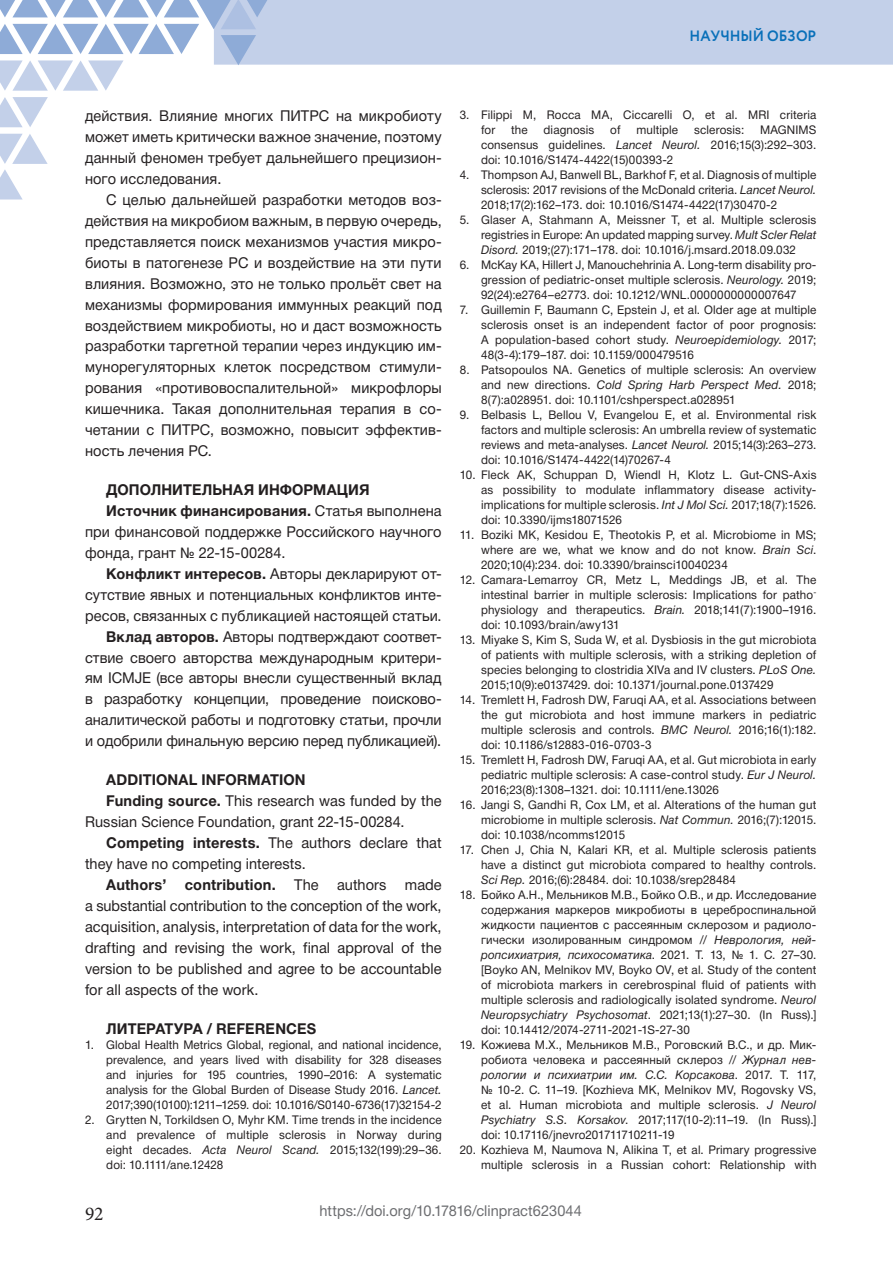
<style>
.page{position:relative;width:893px;height:1263px;background:#fff}
.page>*{position:absolute;margin:0;border:0;box-sizing:border-box;transform-origin:0 0}
.t1{font:19.5px "Minion Pro";color:#231f20}
.t2{font:15px/21px "Helvetica Neue Cyr";letter-spacing:.005em;color:#231f20;text-align:justify}
.t3{font:700 15px "Helvetica Neue Cyr";letter-spacing:.01em;color:#231f20}
.t4{font:15px "Helvetica Neue Cyr";letter-spacing:.005em;color:#6c6d70}
.t5{font:700 15px "Circe";letter-spacing:-.005em;color:#0970b9;scale:.95 1}
.t6{font:12px/15px "Helvetica Neue Cyr";letter-spacing:.01em;color:#231f20;text-align:justify}
.s1{font-weight:400}
.s2{font-weight:700}
.s3{font-style:italic}
</style>
<div class="page">
<svg style="left:0;top:97px;width:48px;height:30px"></svg>
<svg style="left:0;top:134px;width:48px;height:65px"></svg>
<svg style="left:0;top:0;width:893px;height:91px"></svg>
<p class="t5" style="left:689px;top:26px;width:135px">НАУЧНЫЙ ОБЗОР</p>
<p class="t2" style="left:85px;top:106px;width:358px">действия. Влияние многих ПИТРС на микробиоту может иметь критически важное значение, поэтому данный феномен требует дальнейшего прецизион&shy;ного исследования.</p>
<p class="t2" style="left:85px;top:189px;width:358px;text-indent:21px">С целью дальнейшей разработки методов воз&shy;действия на микробиом важным, в первую очередь, представляется поиск механизмов участия микро&shy;биоты в патогенезе РС и воздействие на эти пути влияния. Возможно, это не только прольёт свет на механизмы формирования иммунных реакций под воздействием микробиоты, но и даст возможность разработки таргетной терапии через индукцию им&shy;мунорегуляторных клеток посредством стимули&shy;рования «противовоспалительной» микрофлоры кишечника. Такая дополнительная терапия в со&shy;четании с ПИТРС, возможно, повысит эффектив&shy;ность лечения РС.</p>
<p class="t3" style="left:106px;top:482px;width:242px">ДОПОЛНИТЕЛЬНАЯ ИНФОРМАЦИЯ</p>
<p class="t3" style="left:106px;top:502px;width:337px">Источник финансирования. <span class="s1">Статья выполнена</span></p>
<p class="t2" style="left:85px;top:521px;width:358px">при финансовой поддержке Российского научного</p>
<p class="t2" style="left:85px;top:542px;width:202px">фонда, грант № 22-15-00284.</p>
<p class="t2" style="left:106px;top:563px;width:337px"><span class="s2">Конфликт интересов.</span> Авторы декларируют от-</p>
<p class="t2" style="left:85px;top:584px;width:358px">сутствие явных и потенциальных конфликтов инте-</p>
<p class="t2" style="left:85px;top:605px;width:358px">ресов, связанных с публикацией настоящей статьи.</p>
<p class="t2" style="left:106px;top:626px;width:337px"><span class="s2">Вклад авторов.</span> Авторы подтверждают соответ-</p>
<p class="t2" style="left:85px;top:647px;width:358px">ствие своего авторства международным критери-</p>
<p class="t2" style="left:85px;top:668px;width:358px">ям ICMJE (все авторы внесли существенный вклад</p>
<p class="t2" style="left:85px;top:689px;width:358px">в разработку концепции, проведение поисково-</p>
<p class="t2" style="left:85px;top:710px;width:358px">аналитической работы и подготовку статьи, прочли</p>
<p class="t2" style="left:85px;top:731px;width:358px">и одобрили финальную версию перед публикацией).</p>
<p class="t3" style="left:106px;top:772px;width:201px">ADDITIONAL INFORMATION</p>
<p class="t2" style="left:106px;top:790px;width:337px"><span class="s2">Funding source.</span> This research was funded by the</p>
<p class="t2" style="left:85px;top:811px;width:321px">Russian Science Foundation, grant 22-15-00284.</p>
<p class="t2" style="left:106px;top:832px;width:337px"><span class="s2">Competing interests.</span> The authors declare that</p>
<p class="t2" style="left:85px;top:853px;width:222px">they have no competing interests.</p>
<p class="t3" style="left:106px;top:876px;width:337px">Authors’ contribution. <span class="s1">The authors made</span></p>
<p class="t2" style="left:85px;top:895px;width:358px">a substantial contribution to the conception of the work,</p>
<p class="t2" style="left:85px;top:916px;width:358px">acquisition, analysis, interpretation of data for the work,</p>
<p class="t2" style="left:85px;top:937px;width:358px">drafting and revising the work, final approval of the</p>
<p class="t2" style="left:85px;top:958px;width:358px">version to be published and agree to be accountable</p>
<p class="t2" style="left:85px;top:979px;width:175px">for all aspects of the work.</p>
<p class="t3" style="left:106px;top:1020px;width:211px">ЛИТЕРАТУРА / REFERENCES</p>
<p class="t6" style="left:106px;top:1037px;width:337px;text-indent:-21px">1. Global Health Metrics Global, regional, and national incidence, prevalence, and years lived with disability for 328 diseases and injuries for 195 countries, 1990–2016: A systematic analysis for the Global Burden of Disease Study 2016. <span class="s3">Lancet.<br></span>2017;390(10100):1211–1259. doi: 10.1016/S0140-6736(17)32154-2</p>
<p class="t6" style="left:106px;top:1112px;width:337px;text-indent:-21px">2. Grytten N, Torkildsen O, Myhr KM. Time trends in the incidence and prevalence of multiple sclerosis in Norway during eight decades. <span class="s3">Acta Neurol Scand.</span> 2015;132(199):29–36. doi: 10.1111/ane.12428</p>
<p class="t6" style="left:481px;top:108px;width:337px;text-indent:-21px">3. Filippi M, Rocca MA, Ciccarelli O, et al. MRI criteria for</p>
<p class="t6" style="left:481px;top:123px;width:337px;text-indent:279px">MAGNIMS consensus guidelines. <span class="s3">Lancet Neurol.</span> 2016;15(3):292–303. doi: 10.1016/S1474-4422(15)00393-2</p>
<p class="t6" style="left:481px;top:168px;width:337px;text-indent:-21px">4. Thompson AJ, Banwell BL, Barkhof F, et al. Diagnosis of multiple sclerosis: 2017 revisions of the McDonald criteria. <span class="s3">Lancet Neurol.<br></span>2018;17(2):162–173. doi: 10.1016/S1474-4422(17)30470-2</p>
<p class="t6" style="left:481px;top:213px;width:337px;text-indent:-21px">5. Glaser A, Stahmann A, Meissner T, et al. Multiple sclerosis registries in Europe: An updated mapping survey. <span class="s3">Mult Scler Relat Disord.</span> 2019;(27):171–178. doi: 10.1016/j.msard.2018.09.032</p>
<p class="t6" style="left:481px;top:258px;width:337px;text-indent:-21px">6. McKay KA, Hillert J, Manouchehrinia A. Long-term disability pro&shy;gression of pediatric-onset multiple sclerosis. <span class="s3">Neurology.</span> 2019; 92(24):e2764–e2773. doi: 10.1212/WNL.0000000000007647</p>
<p class="t6" style="left:481px;top:303px;width:337px;text-indent:-21px">7. Guillemin F, Baumann C, Epstein J, et al. Older age at multiple sclerosis onset is an independent factor of poor prognosis:<br>A population-based cohort study. <span class="s3">Neuroepidemiology.</span> 2017; 48(3-4):179–187. doi: 10.1159/000479516</p>
<p class="t6" style="left:481px;top:363px;width:337px;text-indent:-21px">8. Patsopoulos NA. Genetics of multiple sclerosis: An overview and new directions. <span class="s3">Cold Spring Harb Perspect Med.</span> 2018; 8(7):a028951. doi: 10.1101/cshperspect.a028951</p>
<p class="t6" style="left:481px;top:408px;width:337px;text-indent:-21px">9. Belbasis L, Bellou V, Evangelou E, et al. Environmental risk factors and multiple sclerosis: An umbrella review of systematic reviews and meta-analyses. <span class="s3">Lancet Neurol.</span> 2015;14(3):263–273. doi: 10.1016/S1474-4422(14)70267-4</p>
<p class="t6" style="left:481px;top:468px;width:337px;text-indent:-21px">10. Fleck AK, Schuppan D, Wiendl H, Klotz L. Gut-CNS-Axis as possibility to modulate inflammatory disease activity&shy;implications for multiple sclerosis. <span class="s3">Int J Mol Sci.</span> 2017;18(7):1526. doi: 10.3390/ijms18071526</p>
<p class="t6" style="left:481px;top:528px;width:337px;text-indent:-21px">11. Boziki MK, Kesidou E, Theotokis P, et al. Microbiome in MS; where are we, what we know and do not know. <span class="s3">Brain Sci</span>.<br>2020;10(4):234. doi: 10.3390/brainsci10040234</p>
<p class="t6" style="left:481px;top:573px;width:337px;text-indent:-21px">12. Camara-Lemarroy CR, Metz L, Meddings JB, et al. The intestinal barrier in multiple sclerosis: Implications for patho&shy;physiology and therapeutics. <span class="s3">Brain.</span> 2018;141(7):1900–1916. doi: 10.1093/brain/awy131</p>
<p class="t6" style="left:481px;top:633px;width:337px;text-indent:-21px">13. Miyake S, Kim S, Suda W, et al. Dysbiosis in the gut microbiota of patients with multiple sclerosis, with a striking depletion of species belonging to clostridia XIVa and IV clusters. <span class="s3">PLoS One.<br></span>2015;10(9):e0137429. doi: 10.1371/journal.pone.0137429</p>
<p class="t6" style="left:481px;top:693px;width:337px;text-indent:-21px">14. Tremlett H, Fadrosh DW, Faruqi AA, et al. Associations between the gut microbiota and host immune markers in pediatric multiple sclerosis and controls. <span class="s3">BMC Neurol.</span> 2016;16(1):182. doi: 10.1186/s12883-016-0703-3</p>
<p class="t6" style="left:481px;top:753px;width:337px;text-indent:-21px">15. Tremlett H, Fadrosh DW, Faruqi AA, et al. Gut microbiota in early pediatric multiple sclerosis: A case-control study. <span class="s3">Eur J Neurol.<br></span>2016;23(8):1308–1321. doi: 10.1111/ene.13026</p>
<p class="t6" style="left:481px;top:798px;width:337px;text-indent:-21px">16. Jangi S, Gandhi R, Cox LM, et al. Alterations of the human gut microbiome in multiple sclerosis. <span class="s3">Nat Commun.</span> 2016;(7):12015. doi: 10.1038/ncomms12015</p>
<p class="t6" style="left:481px;top:843px;width:337px;text-indent:-21px">17. Chen J, Chia N, Kalari KR, et al. Multiple sclerosis patients have a distinct gut microbiota compared to healthy controls.<br><span class="s3">Sci Rep.</span> 2016;(6):28484. doi: 10.1038/srep28484</p>
<p class="t6" style="left:481px;top:888px;width:337px;text-indent:-21px">18. Бойко А.Н., Мельников М.В., Бойко О.В., и др. Исследование содержания маркеров микробиоты в цереброспинальной жидкости пациентов с рассеянным склерозом и радиоло&shy;гически изолированным синдромом // <span class="s3">Неврология, ней&shy;ропсихиатрия, психосоматика</span>. 2021. Т. 13, № 1. С. 27–30. [Boyko AN, Melnikov MV, Boyko OV, et al. Study of the content of microbiota markers in cerebrospinal fluid of patients with multiple sclerosis and radiologically isolated syndrome. <span class="s3">Neurol Neuropsychiatry Psychosomat</span>. 2021;13(1):27–30. (In Russ).] doi: 10.14412/2074-2711-2021-1S-27-30</p>
<p class="t6" style="left:481px;top:1038px;width:337px;text-indent:-21px">19. Кожиева М.Х., Мельников М.В., Роговский В.С., и др. Мик&shy;робиота человека и рассеянный склероз // <span class="s3">Журнал нев&shy;рологии и психиатрии им. С.С. Корсакова</span>. 2017. Т. 117, № 10-2. С. 11–19. [Kozhieva MK, Melnikov MV, Rogovsky VS, et al. Human microbiota and multiple sclerosis. <span class="s3">J Neurol Psychiatry S.S. Korsakov</span>. 2017;117(10-2):11–19. (In Russ).] doi: 10.17116/jnevro201711710211-19</p>
<p class="t6" style="left:460px;top:1143px;width:358px;text-align:right">20. Kozhieva M, Naumova N, Alikina T, et al. Primary progressive multiple sclerosis in a Russian cohort: Relationship with</p>
<p class="t6" style="left:511px;top:123px;width:18px">the</p>
<p class="t6" style="left:544px;top:123px;width:52px">diagnosis</p>
<p class="t6" style="left:610px;top:123px;width:12px">of</p>
<p class="t6" style="left:636px;top:123px;width:43px">multiple</p>
<p class="t6" style="left:694px;top:123px;width:52px">sclerosis:</p>
<h1 class="t1" style="left:85px;top:1200px;width:20px">92</h1>
<p class="t4" style="left:319px;top:1203px;width:264px">https://doi.org/10.17816/clinpract623044</p>
</div>
